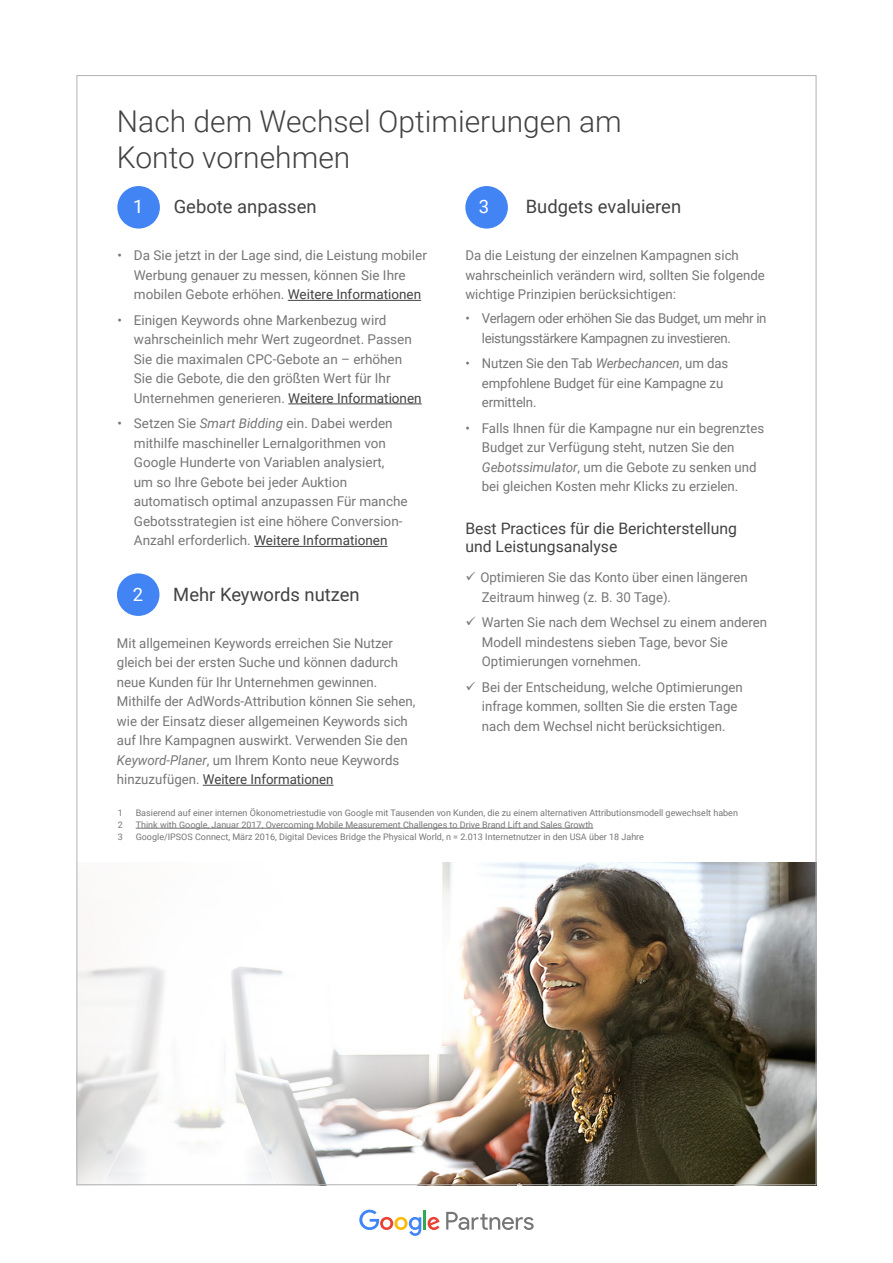
<style>
.page{position:relative;width:893px;height:1263px;background:#fff}
.page>*{position:absolute;margin:0;border:0;box-sizing:border-box;transform-origin:0 0}
.t1{font:300 30px/36px "Roboto";color:#424242}
.t2{font:18.45px "Roboto";color:#424242}
.t3{font:18.45px "Roboto";color:#fff}
.t4{font:15.75px/18px "Roboto";color:#424242}
.t5{font:13.5px/19.5px "Roboto";color:#767676}
.t6{font:13.5px/19.5px "Roboto";letter-spacing:-.025em;color:#767676}
.t7{font:9px "Roboto";color:#767676}
.s1{color:#424242}
.s2{font-style:italic}
</style>
<div class="page">
<svg style="left:117px;top:186px;width:43px;height:43px"></svg>
<svg style="left:117px;top:573px;width:42px;height:43px"></svg>
<svg style="left:465px;top:186px;width:43px;height:43px"></svg>
<img style="left:79px;top:863px;width:735px;height:320px">
<svg style="left:359px;top:1210px;width:62px;height:26px"></svg>
<hr style="left:423px;top:1210px;width:3px;height:19px;background:#34a853">
<svg style="left:428px;top:1217px;width:12px;height:13px"></svg>
<svg style="left:446px;top:1212px;width:88px;height:18px"></svg>
<hr style="left:288px;top:300px;width:133px;height:1px;background:#424242">
<hr style="left:288px;top:404px;width:134px;height:1px;background:#424242">
<hr style="left:254px;top:546px;width:134px;height:1px;background:#424242">
<hr style="left:203px;top:785px;width:131px;height:1px;background:#424242">
<hr style="left:136px;top:828px;width:457px;height:1px;background:#767676">
<h1 class="t1" style="left:117px;top:102px;width:506px">Nach dem Wechsel Optimierungen am<br>Konto vornehmen</h1>
<h2 class="t3" style="left:133px;top:194px;width:12px">1</h2>
<h2 class="t2" style="left:174px;top:194px;width:144px">Gebote anpassen</h2>
<p class="t5" style="left:134px;top:245px;width:295px;text-indent:-16px">• Da Sie jetzt in der Lage sind, die Leistung mobiler<br>Werbung genauer zu messen, können Sie Ihre mobilen Gebote erhöhen. <span class="s1">Weitere Informationen</span></p>
<p class="t5" style="left:134px;top:310px;width:289px;text-indent:-16px">• Einigen Keywords ohne Markenbezug wird wahrscheinlich mehr Wert zugeordnet. Passen Sie die maximalen CPC-Gebote an – erhöhen Sie die Gebote, die den größten Wert für Ihr Unternehmen generieren. <span class="s1">Weitere Informationen</span></p>
<p class="t5" style="left:134px;top:413px;width:275px;text-indent:-16px">• Setzen Sie <span class="s2">Smart Bidding</span> ein. Dabei werden mithilfe maschineller Lernalgorithmen von Google Hunderte von Variablen analysiert,<br>um so Ihre Gebote bei jeder Auktion automatisch optimal anzupassen Für manche Gebotsstrategien ist eine höhere Conversion-Anzahl erforderlich. <span class="s1">Weitere Informationen</span></p>
<h2 class="t2" style="left:526px;top:194px;width:157px">Budgets evaluieren</h2>
<p class="t5" style="left:465px;top:245px;width:301px">Da die Leistung der einzelnen Kampagnen sich wahrscheinlich verändern wird, sollten Sie folgende wichtige Prinzipien berücksichtigen:</p>
<p class="t6" style="left:482px;top:308px;width:286px;text-indent:-16px">• Verlagern oder erhöhen Sie das Budget, um mehr in leistungsstärkere Kampagnen zu investieren.</p>
<p class="t5" style="left:482px;top:353px;width:248px;text-indent:-16px">• Nutzen Sie den Tab <span class="s2">Werbechancen</span>, um das empfohlene Budget für eine Kampagne zu ermitteln.</p>
<p class="t5" style="left:482px;top:418px;width:284px;text-indent:-16px">• Falls Ihnen für die Kampagne nur ein begrenztes Budget zur Verfügung steht, nutzen Sie den <span class="s2">Gebotssimulator</span>, um die Gebote zu senken und bei gleichen Kosten mehr Klicks zu erzielen.</p>
<p class="t4" style="left:465px;top:519px;width:273px">Best Practices für die Berichterstellung und Leistungsanalyse</p>
<p class="t5" style="left:482px;top:567px;width:267px;text-indent:-16px">✓ Optimieren Sie das Konto über einen längeren<br>Zeitraum hinweg (z. B. 30 Tage).</p>
<p class="t5" style="left:482px;top:612px;width:287px;text-indent:-16px">✓ Warten Sie nach dem Wechsel zu einem anderen<br>Modell mindestens sieben Tage, bevor Sie<br>Optimierungen vornehmen.</p>
<p class="t5" style="left:482px;top:676px;width:263px;text-indent:-16px">✓ Bei der Entscheidung, welche Optimierungen infrage kommen, sollten Sie die ersten Tage nach dem Wechsel nicht berücksichtigen.</p>
<h2 class="t3" style="left:479px;top:194px;width:12px">3</h2>
<h2 class="t2" style="left:173px;top:581px;width:188px">Mehr Keywords nutzen</h2>
<p class="t5" style="left:117px;top:633px;width:300px">Mit allgemeinen Keywords erreichen Sie Nutzer gleich bei der ersten Suche und können dadurch neue Kunden für Ihr Unternehmen gewinnen.<br>Mithilfe der AdWords-Attribution können Sie sehen, wie der Einsatz dieser allgemeinen Keywords sich auf Ihre Kampagnen auswirkt. Verwenden Sie den <span class="s2">Keyword-Planer</span>, um Ihrem Konto neue Keywords hinzuzufügen. <span class="s1">Weitere Informationen</span></p>
<h2 class="t3" style="left:133px;top:581px;width:12px">2</h2>
<p class="t7" style="left:118px;top:806px;width:7px">1</p>
<p class="t7" style="left:136px;top:806px;width:604px">Basierend auf einer internen Ökonometriestudie von Google mit Tausenden von Kunden, die zu einem alternativen Attributionsmodell gewechselt haben</p>
<p class="t7" style="left:118px;top:818px;width:7px">2</p>
<p class="t7" style="left:136px;top:818px;width:459px">Think with Google, Januar 2017, Overcoming Mobile Measurement Challenges to Drive Brand Lift and Sales Growth</p>
<p class="t7" style="left:118px;top:830px;width:7px">3</p>
<p class="t7" style="left:136px;top:830px;width:510px">Google/IPSOS Connect, März 2016, Digital Devices Bridge the Physical World, n = 2.013 Internetnutzer in den USA über 18 Jahre</p>
</div>
